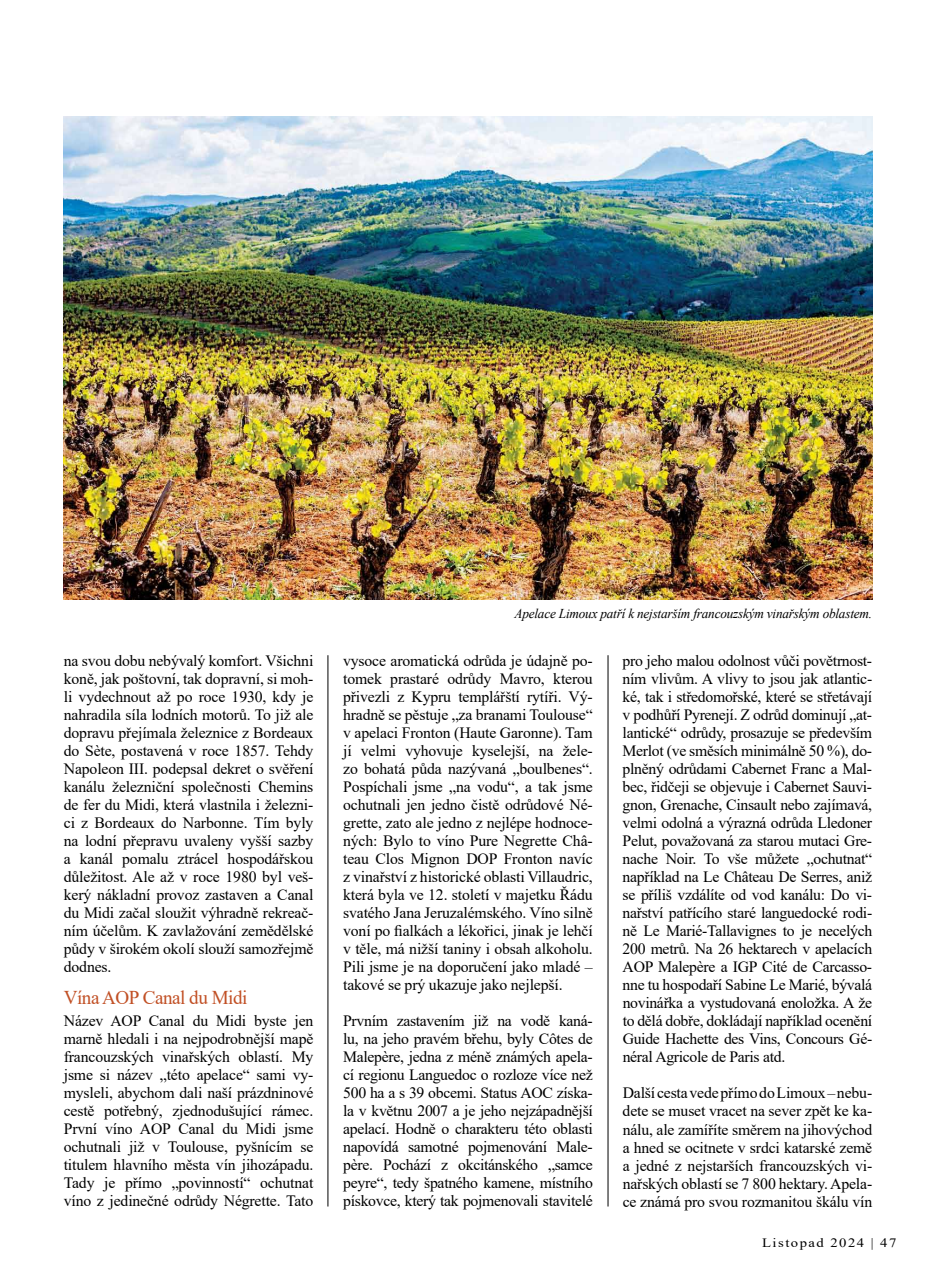
<style>
.page{position:relative;width:936px;height:1276px;background:#fff}
.page>*{position:absolute;margin:0;border:0;box-sizing:border-box;transform-origin:0 0}
.t1{font:19.5px "Times New Roman";letter-spacing:-.025em;color:#c15025}
.t2{font:15.75px/18px "Times New Roman";letter-spacing:-.01em;color:#000;text-align:justify}
.t3{font:italic 13.5px "Times New Roman";letter-spacing:-.015em;color:#000}
.t4{font:12.75px "Times New Roman";letter-spacing:.1em;color:#000;scale:1.15 1}
</style>
<div class="page">
<hr style="left:607px;top:655px;width:1px;height:551px;background:#000">
<hr style="left:327px;top:655px;width:1px;height:551px;background:#000">
<img style="left:64px;top:116px;width:808px;height:484px">
<p class="t2" style="left:64px;top:651px;width:251px">na svou dobu nebývalý komfort. Všichni koně, jak poštovní, tak dopravní, si moh&shy;li vydechnout až po roce 1930, kdy je nahradila síla lodních motorů. To již ale dopravu přejímala železnice z Bordeaux do Sète, postavená v roce 1857. Tehdy Napoleon III. podepsal dekret o svěření kanálu železniční společnosti Chemins de fer du Midi, která vlastnila i železni&shy;ci z Bordeaux do Narbonne. Tím byly na lodní přepravu uvaleny vyšší sazby a kanál pomalu ztrácel hospodářskou důležitost. Ale až v roce 1980 byl veš&shy;kerý nákladní provoz zastaven a Canal du Midi začal sloužit výhradně rekreač&shy;ním účelům. K zavlažování zemědělské půdy v širokém okolí slouží samozřejmě dodnes.</p>
<p class="t1" style="left:64px;top:983px;width:185px">Vína AOP Canal du Midi</p>
<p class="t2" style="left:64px;top:1011px;width:251px">Název AOP Canal du Midi byste jen marně hledali i na nejpodrobnější mapě francouzských vinařských oblastí. My jsme si název „této apelace“ sami vy&shy;mysleli, abychom dali naší prázdninové cestě potřebný, zjednodušující rámec.<br>První víno AOP Canal du Midi jsme ochutnali již v Toulouse, pyšnícím se titulem hlavního města vín jihozápadu.<br>Tady je přímo „povinností“ ochutnat víno z jedinečné odrůdy Négrette. Tato</p>
<p class="t3" style="left:514px;top:604px;width:359px">Apelace Limoux patří k nejstarším francouzským vinařským oblastem.</p>
<p class="t2" style="left:343px;top:651px;width:251px">vysoce aromatická odrůda je údajně po&shy;tomek prastaré odrůdy Mavro, kterou přivezli z Kypru templářští rytíři. Vý&shy;hradně se pěstuje „za branami Toulouse“ v apelaci Fronton (Haute Garonne). Tam jí velmi vyhovuje kyselejší, na žele&shy;zo bohatá půda nazývaná „boulbenes“.<br>Pospíchali jsme „na vodu“, a tak jsme ochutnali jen jedno čistě odrůdové Né&shy;grette, zato ale jedno z nejlépe hodnoce&shy;ných: Bylo to víno Pure Negrette Châ&shy;teau Clos Mignon DOP Fronton navíc z vinařství z historické oblasti Villaudric, která byla ve 12. století v majetku Řádu svatého Jana Jeruzalémského. Víno silně voní po fialkách a lékořici, jinak je lehčí v těle, má nižší taniny i obsah alkoholu.<br>Pili jsme je na doporučení jako mladé – takové se prý ukazuje jako nejlepší.</p>
<p class="t2" style="left:343px;top:1011px;width:251px">Prvním zastavením již na vodě kaná&shy;lu, na jeho pravém břehu, byly Côtes de Malepère, jedna z méně známých apela&shy;cí regionu Languedoc o rozloze více než 500 ha a s 39 obcemi. Status AOC získa&shy;la v květnu 2007 a je jeho nejzápadnější apelací. Hodně o charakteru této oblasti napovídá samotné pojmenování Male&shy;père. Pochází z okcitánského „samce peyre“, tedy špatného kamene, místního pískovce, který tak pojmenovali stavitelé</p>
<p class="t2" style="left:622px;top:651px;width:251px">pro jeho malou odolnost vůči povětrnost&shy;ním vlivům. A vlivy to jsou jak atlantic&shy;ké, tak i středomořské, které se střetávají v podhůří Pyrenejí. Z odrůd dominují „at&shy;lantické“ odrůdy, prosazuje se především Merlot (ve směsích minimálně 50 %), do&shy;plněný odrůdami Cabernet Franc a Mal&shy;bec, řidčeji se objevuje i Cabernet Sauvi&shy;gnon, Grenache, Cinsault nebo zajímavá, velmi odolná a výrazná odrůda Lledoner Pelut, považovaná za starou mutaci Gre&shy;nache Noir. To vše můžete „ochutnat“ například na Le Château De Serres, aniž se příliš vzdálíte od vod kanálu: Do vi&shy;nařství patřícího staré languedocké rodi&shy;ně Le Marié-Tallavignes to je necelých 200 metrů. Na 26 hektarech v apelacích AOP Malepère a IGP Cité de Carcasso&shy;nne tu hospodaří Sabine Le Marié, bývalá novinářka a vystudovaná enoložka. A že to dělá dobře, dokládají například ocenění Guide Hachette des Vins, Concours Gé&shy;néral Agricole de Paris atd.</p>
<p class="t2" style="left:622px;top:1083px;width:251px">Dalšícestavedepřímodo Limoux–nebu&shy;dete se muset vracet na sever zpět ke ka&shy;nálu, ale zamíříte směrem na jihovýchod a hned se ocitnete v srdci katarské země a jedné z nejstarších francouzských vi&shy;nařských oblastí se 7 800 hektary.Apela&shy;ce známá pro svou rozmanitou škálu vín</p>
<p class="t4" style="left:762px;top:1233px;width:118px">Listopad 2024 | 47</p>
</div>
